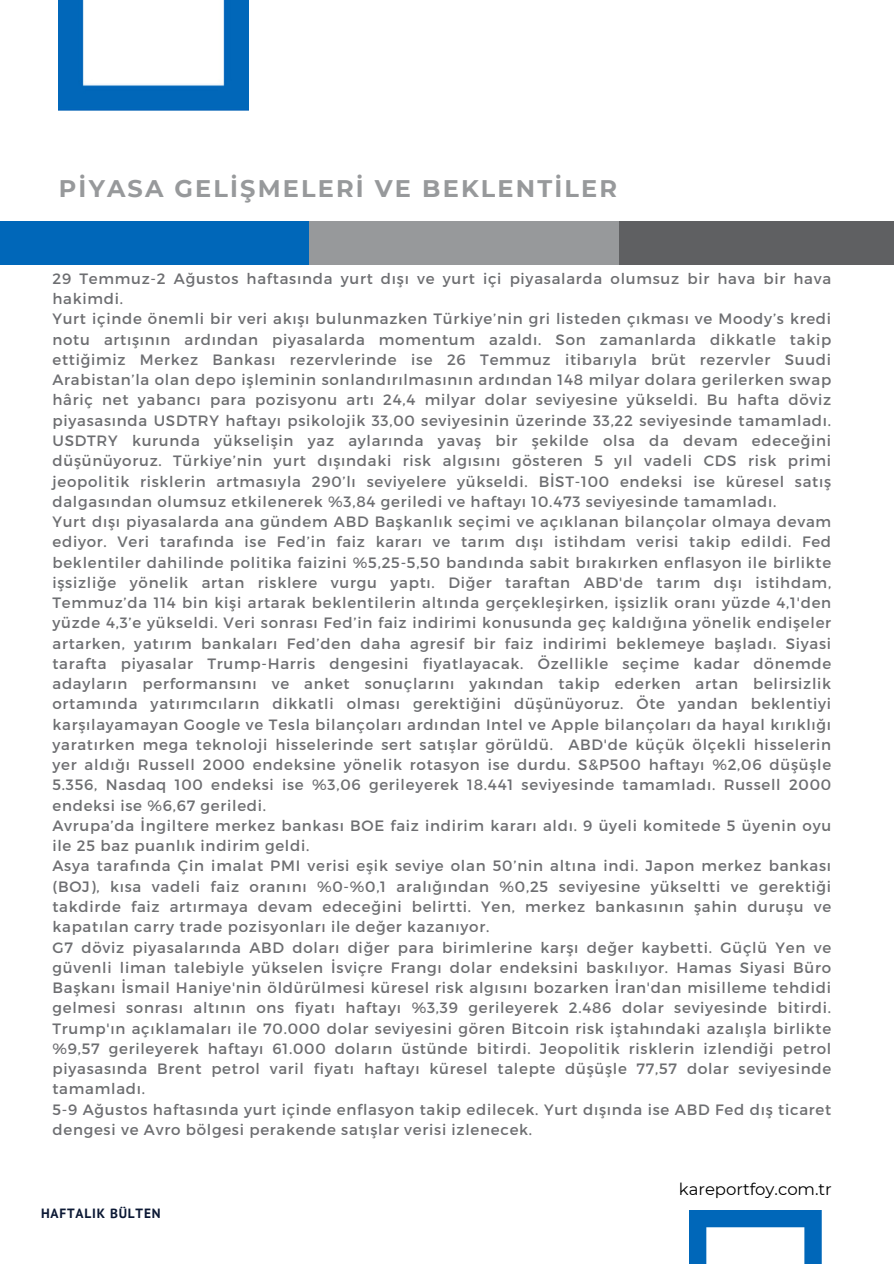
<style>
.page{position:relative;width:894px;height:1264px;background:#fff}
.page>*{position:absolute;margin:0;border:0;box-sizing:border-box;transform-origin:0 0}
.t1{font:700 24px "Montserrat";letter-spacing:.09em;color:#97999b}
.t2{font:16.5px "Montserrat";color:#000}
.t3{font:15px/20.2px "Montserrat";letter-spacing:.05em;color:#6d6e71}
.t4{font:700 13.35px "PT Sans";letter-spacing:.06em;color:#0b1834}
</style>
<div class="page">
<svg style="left:689px;top:1210px;width:132px;height:53px"></svg>
<img style="left:59px;top:0;width:189px;height:110px">
<div style="left:0;top:221px;width:309px;height:44px;background:#0067b9"></div>
<div style="left:309px;top:221px;width:310px;height:44px;background:#97999b"></div>
<div style="left:619px;top:221px;width:274px;height:44px;background:#5f6062"></div>
<h2 class="t1" style="left:59px;top:173px;width:559px">PİYASA GELİŞMELERİ VE BEKLENTİLER</h2>
<h1 class="t3" style="left:52px;top:268px;width:780px">29 Temmuz-2 Ağustos haftasında yurt dışı ve yurt içi piyasalarda olumsuz bir hava bir hava hakimdi.<br>Yurt içinde önemli bir veri akışı bulunmazken Türkiye’nin gri listeden çıkması ve Moody’s kredi notu artışının ardından piyasalarda momentum azaldı. Son zamanlarda dikkatle takip ettiğimiz Merkez Bankası rezervlerinde ise 26 Temmuz itibarıyla brüt rezervler Suudi Arabistan’la olan depo işleminin sonlandırılmasının ardından 148 milyar dolara gerilerken swap hâriç net yabancı para pozisyonu artı 24,4 milyar dolar seviyesine yükseldi. Bu hafta döviz piyasasında USDTRY haftayı psikolojik 33,00 seviyesinin üzerinde 33,22 seviyesinde tamamladı.<br>USDTRY kurunda yükselişin yaz aylarında yavaş bir şekilde olsa da devam edeceğini düşünüyoruz. Türkiye’nin yurt dışındaki risk algısını gösteren 5 yıl vadeli CDS risk primi jeopolitik risklerin artmasıyla 290’lı seviyelere yükseldi. BİST-100 endeksi ise küresel satış dalgasından olumsuz etkilenerek %3,84 geriledi ve haftayı 10.473 seviyesinde tamamladı.<br>Yurt dışı piyasalarda ana gündem ABD Başkanlık seçimi ve açıklanan bilançolar olmaya devam ediyor. Veri tarafında ise Fed’in faiz kararı ve tarım dışı istihdam verisi takip edildi. Fed beklentiler dahilinde politika faizini %5,25-5,50 bandında sabit bırakırken enflasyon ile birlikte işsizliğe yönelik artan risklere vurgu yaptı. Diğer taraftan ABD'de tarım dışı istihdam, Temmuz’da 114 bin kişi artarak beklentilerin altında gerçekleşirken, işsizlik oranı yüzde 4,1'den yüzde 4,3’e yükseldi. Veri sonrası Fed’in faiz indirimi konusunda geç kaldığına yönelik endişeler artarken, yatırım bankaları Fed’den daha agresif bir faiz indirimi beklemeye başladı. Siyasi tarafta piyasalar Trump-Harris dengesini fiyatlayacak. Özellikle seçime kadar dönemde adayların performansını ve anket sonuçlarını yakından takip ederken artan belirsizlik ortamında yatırımcıların dikkatli olması gerektiğini düşünüyoruz. Öte yandan beklentiyi karşılayamayan Google ve Tesla bilançoları ardından Intel ve Apple bilançoları da hayal kırıklığı yaratırken mega teknoloji hisselerinde sert satışlar görüldü. ABD'de küçük ölçekli hisselerin yer aldığı Russell 2000 endeksine yönelik rotasyon ise durdu. S&amp;P500 haftayı %2,06 düşüşle 5.356, Nasdaq 100 endeksi ise %3,06 gerileyerek 18.441 seviyesinde tamamladı. Russell 2000 endeksi ise %6,67 geriledi.<br>Avrupa’da İngiltere merkez bankası BOE faiz indirim kararı aldı. 9 üyeli komitede 5 üyenin oyu ile 25 baz puanlık indirim geldi.<br>Asya tarafında Çin imalat PMI verisi eşik seviye olan 50’nin altına indi. Japon merkez bankası (BOJ), kısa vadeli faiz oranını %0-%0,1 aralığından %0,25 seviyesine yükseltti ve gerektiği takdirde faiz artırmaya devam edeceğini belirtti. Yen, merkez bankasının şahin duruşu ve kapatılan carry trade pozisyonları ile değer kazanıyor.<br>G7 döviz piyasalarında ABD doları diğer para birimlerine karşı değer kaybetti. Güçlü Yen ve güvenli liman talebiyle yükselen İsviçre Frangı dolar endeksini baskılıyor. Hamas Siyasi Büro Başkanı İsmail Haniye'nin öldürülmesi küresel risk algısını bozarken İran'dan misilleme tehdidi gelmesi sonrası altının ons fiyatı haftayı %3,39 gerileyerek 2.486 dolar seviyesinde bitirdi.<br>Trump'ın açıklamaları ile 70.000 dolar seviyesini gören Bitcoin risk iştahındaki azalışla birlikte %9,57 gerileyerek haftayı 61.000 doların üstünde bitirdi. Jeopolitik risklerin izlendiği petrol piyasasında Brent petrol varil fiyatı haftayı küresel talepte düşüşle 77,57 dolar seviyesinde tamamladı.<br>5-9 Ağustos haftasında yurt içinde enflasyon takip edilecek. Yurt dışında ise ABD Fed dış ticaret dengesi ve Avro bölgesi perakende satışlar verisi izlenecek.</h1>
<h2 class="t4" style="left:41px;top:1204px;width:121px">HAFTALIK BÜLTEN</h2>
<p class="t2" style="left:678px;top:1178px;width:155px">kareportfoy.com.tr</p>
</div>
